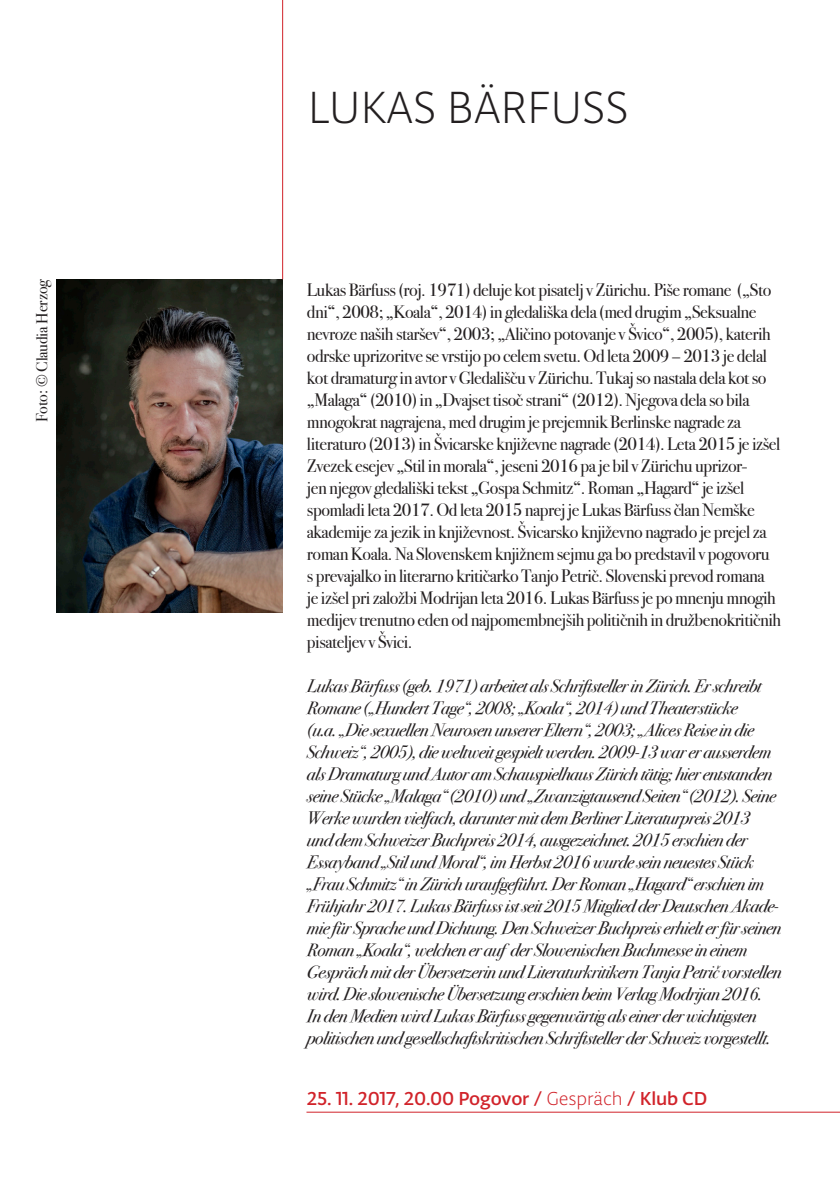
<style>
.page{position:relative;width:840px;height:1191px;background:#fff}
.page>*{position:absolute;margin:0;border:0;box-sizing:border-box;transform-origin:0 0}
.t1{font:300 48px "Typonine Sans Pro";letter-spacing:-.01em;color:#231f20}
.t2{font:20px "Typonine Sans Pro Text";letter-spacing:-.01em;color:#d1232a}
.t3{font:italic 18px/22px "Bodoni Svty Two ITCTT";letter-spacing:-.025em;color:#231f20}
.t4{font:18px/22px "Bodoni Svty Two ITCTT";letter-spacing:-.025em;color:#231f20}
.t5{font:16px "Bodoni Svty Two ITCTT";letter-spacing:-.01em;color:#231f20}
.s1{font-family:"Typonine Sans Pro";font-weight:300}
</style>
<div class="page">
<img style="left:56px;top:279px;width:227px;height:333px">
<hr style="left:282px;top:0;width:1px;height:279px;background:#d1232a">
<hr style="left:306px;top:1111px;width:533px;height:1px;background:#d1232a">
<p class="t1" style="left:308px;top:79px;width:322px">LUKAS BÄRFUSS</p>
<p class="t5" style="left:29px;top:422px;width:145px;rotate:-90deg">Foto: © Claudia Herzog</p>
<p class="t4" style="left:307px;top:277px;width:475px">Lukas Bärfuss (roj. 1971) deluje kot pisatelj v Zürichu. Piše romane („Sto dni“, 2008; „Koala“, 2014) in gledališka dela (med drugim „Seksualne nevroze naših staršev“, 2003; „Aličino potovanje v Švico“, 2005), katerih odrske uprizoritve se vrstijo po celem svetu. Od leta 2009 – 2013 je delal kot dramaturg in avtor v Gledališču v Zürichu. Tukaj so nastala dela kot so „Malaga“ (2010) in „Dvajset tisoč strani“ (2012). Njegova dela so bila mnogokrat nagrajena, med drugim je prejemnik Berlinske nagrade za literaturo (2013) in Švicarske književne nagrade (2014). Leta 2015 je izšel Zvezek esejev „Stil in morala“, jeseni 2016 pa je bil v Zürichu uprizor-<br>jen njegov gledališki tekst „Gospa Schmitz“. Roman „Hagard“ je izšel spomladi leta 2017. Od leta 2015 naprej je Lukas Bärfuss član Nemške akademije za jezik in književnost. Švicarsko književno nagrado je prejel za roman Koala. Na Slovenskem knjižnem sejmu ga bo predstavil v pogovoru<br>s prevajalko in literarno kritičarko Tanjo Petrič. Slovenski prevod romana<br>je izšel pri založbi Modrijan leta 2016. Lukas Bärfuss je po mnenju mnogih medijev trenutno eden od najpomembnejših političnih in družbenokritičnih pisateljev v Švici.</p>
<p class="t3" style="left:307px;top:674px;width:476px">Lukas Bärfuss (geb. 1971) arbeitet als Schriftsteller in Zürich. Er schreibt Romane („Hundert Tage“, 2008; „Koala“, 2014) und Theaterstücke<br>(u.a. „Die sexuellen Neurosen unserer Eltern“, 2003; „Alices Reise in die Schweiz“, 2005), die weltweit gespielt werden. 2009-13 war er ausserdem als Dramaturg und Autor am Schauspielhaus Zürich tätig; hier entstanden seine Stücke „Malaga“ (2010) und „Zwanzigtausend Seiten“ (2012). Seine Werke wurden vielfach, darunter mit dem Berliner Literaturpreis 2013<br>und dem Schweizer Buchpreis 2014, ausgezeichnet. 2015 erschien der Essayband „Stil und Moral“, im Herbst 2016 wurde sein neuestes Stück „Frau Schmitz“ in Zürich uraufgeführt. Der Roman „Hagard“ erschien im Frühjahr 2017. Lukas Bärfuss ist seit 2015 Mitglied der Deutschen Akade&shy;mie für Sprache und Dichtung. Den Schweizer Buchpreis erhielt er für seinen Roman „Koala“, welchen er auf der Slowenischen Buchmesse in einem Gespräch mit der Übersetzerin und Literaturkritikern Tanja Petrič vorstellen wird. Die slowenische Übersetzung erschien beim Verlag Modrijan 2016.</p>
<p class="t3" style="left:307px;top:1004px;width:465px">In den Medien wird Lukas Bärfuss gegenwärtig als einer der wichtigsten politischen und gesellschaftskritischen Schriftsteller der Schweiz vorgestellt.</p>
<p class="t2" style="left:307px;top:1086px;width:401px">25. 11. 2017, 20.00 Pogovor / <span class="s1">Gespräch</span> / Klub CD</p>
</div>
